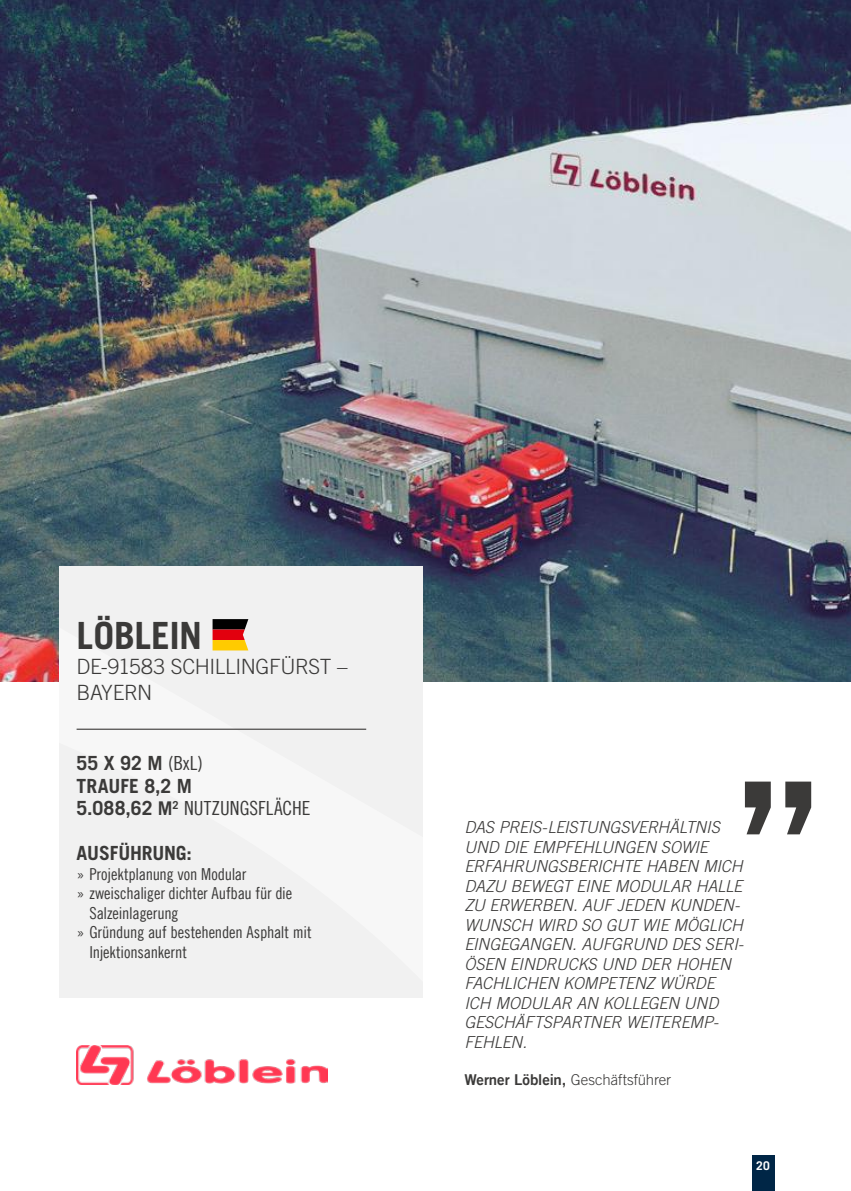
<style>
.page{position:relative;width:851px;height:1191px;background:#fff}
.page>*{position:absolute;margin:0;border:0;box-sizing:border-box;transform-origin:0 0}
.t1{font:700 37.5px "Trade Gothic LT Com";letter-spacing:-.01em;color:#3b3a39}
.t2{font:300 21px/25.5px "Trade Gothic LT Com";letter-spacing:-.02em;color:#3b3a39}
.t3{font:19.5px "Trade Gothic LT Com Cn 18";color:#3b3a39}
.t4{font:700 19.5px/22.5px "Trade Gothic LT Com";letter-spacing:.01em;color:#3b3a39}
.t5{font:700 19.5px "Trade Gothic LT Com";letter-spacing:-.01em;color:#3b3a39}
.t6{font:italic 300 16.5px/19.5px "Trade Gothic LT Com";letter-spacing:-.015em;color:#3b3a39}
.t7{font:16.5px "Trade Gothic LT Com Cn 18";letter-spacing:-.01em;color:#3b3a39}
.t8{font:300 15px "Trade Gothic LT Com";letter-spacing:-.005em;color:#3b3a39}
.t9{font:700 12px "Trade Gothic LT Com";color:#fff}
.s1{font-family:"Trade Gothic LT Com Cn 18";font-weight:400}
.s2{font-family:"Trade Gothic LT Com";font-weight:700}
.s3{font-family:"Trade Gothic LT Com";font-weight:700;font-size:18.9px}
.s4{font-family:"Trade Gothic LT Com";font-weight:300}
.s5{font-family:"Trade Gothic LT Com Bd 2";font-weight:400}
</style>
<div class="page">
<img style="left:77px;top:1045px;width:250px;height:40px">
<img style="left:0;top:0;width:850px;height:681px">
<div style="left:60px;top:566px;width:363px;height:431px;background:#f1f1f1"></div>
<hr style="left:77px;top:728px;width:289px;height:2px;background:#3b3a39">
<svg style="left:212px;top:619px;width:36px;height:31px"></svg>
<svg style="left:744px;top:781px;width:67px;height:53px"></svg>
<div style="left:751px;top:1155px;width:23px;height:36px;background:#002646"></div>
<h1 class="t1" style="left:77px;top:612px;width:127px">LÖBLEIN</h1>
<p class="t2" style="left:77px;top:654px;width:273px">DE-91583 SCHILLINGFÜRST –<br>BAYERN</p>
<p class="t4" style="left:77px;top:751px;width:128px">55 X 92 M <span class="s1">(BxL)<br></span>TRAUFE 8,2 M</p>
<p class="t3" style="left:77px;top:796px;width:235px"><span class="s2">5.088,62</span> <span class="s3">M</span><sup>2</sup> NUTZUNGSFLÄCHE</p>
<p class="t5" style="left:77px;top:841px;width:117px">AUSFÜHRUNG:</p>
<p class="t7" style="left:77px;top:864px;width:171px"><span class="s4">»</span> Projektplanung von Modular</p>
<p class="t7" style="left:77px;top:883px;width:217px"><span class="s4">»</span> zweischaliger dichter Aufbau für die</p>
<p class="t7" style="left:89px;top:903px;width:91px">Salzeinlagerung</p>
<p class="t7" style="left:77px;top:922px;width:236px"><span class="s4">»</span> Gründung auf bestehenden Asphalt mit</p>
<p class="t7" style="left:89px;top:942px;width:99px">Injektionsankernt</p>
<p class="t6" style="left:464px;top:817px;width:281px">DAS PREIS-LEISTUNGSVERHÄLTNIS<br>UND DIE EMPFEHLUNGEN SOWIE<br>ERFAHRUNGSBERICHTE HABEN MICH<br>DAZU BEWEGT EINE MODULAR HALLE<br>ZU ERWERBEN. AUF JEDEN KUNDEN-<br>WUNSCH WIRD SO GUT WIE MÖGLICH<br>EINGEGANGEN. AUFGRUND DES SERI-<br>ÖSEN EINDRUCKS UND DER HOHEN<br>FACHLICHEN KOMPETENZ WÜRDE<br>ICH MODULAR AN KOLLEGEN UND<br>GESCHÄFTSPARTNER WEITEREMP-<br>FEHLEN.</p>
<p class="t8" style="left:464px;top:1071px;width:208px"><span class="s5">Werner Löblein,</span> Geschäftsführer</p>
<p class="t9" style="left:756px;top:1158px;width:15px">20</p>
</div>
